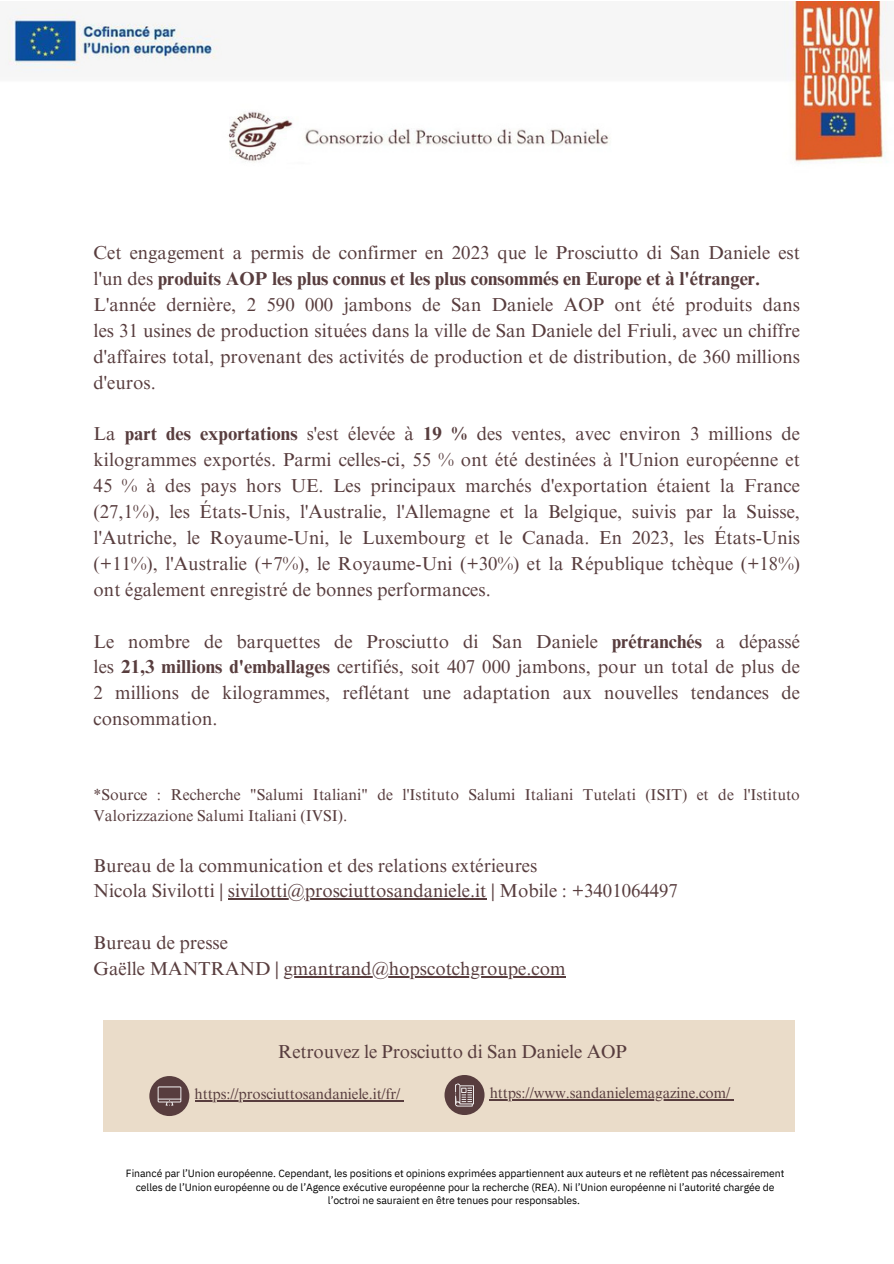
<style>
.page{position:relative;width:894px;height:1264px;background:#fff}
.page>*{position:absolute;margin:0;border:0;box-sizing:border-box;transform-origin:0 0}
.t1{font:18.75px/25.8px "Times NRMT Pro";color:#583d3e}
.t2{font:15.75px/21.3px "Times NRMT Pro";color:#583d3e}
.t3{font:15px "Times NRMT Pro";letter-spacing:-.005em;color:#583d3e}
.t4{font:10.5px/13.5px "IBM Plex Sans";letter-spacing:-.005em;color:#000;text-align:center}
.s1{font-weight:700}
</style>
<div class="page">
<img style="left:5px;top:1px;width:885px;height:162px">
<hr style="left:228px;top:898px;width:258px;height:1px;background:#583d3e">
<hr style="left:283px;top:976px;width:282px;height:1px;background:#583d3e">
<div style="left:103px;top:1020px;width:691px;height:111px;background:#eadcc9"></div>
<div style="left:444px;top:1074px;width:40px;height:40px;background:#583d3e;border-radius:50%"></div>
<svg style="left:455px;top:1083px;width:19px;height:23px"></svg>
<div style="left:149px;top:1076px;width:40px;height:40px;background:#583d3e;border-radius:50%"></div>
<svg style="left:158px;top:1086px;width:23px;height:19px"></svg>
<hr style="left:194px;top:1100px;width:206px;height:1px;background:#583d3e">
<hr style="left:489px;top:1099px;width:241px;height:1px;background:#583d3e">
<p class="t1" style="left:94px;top:241px;width:707px">Cet engagement a permis de confirmer en 2023 que le Prosciutto di San Daniele est l'un des <span class="s1">produits AOP les plus connus et les plus consommés en Europe et à l'étranger.<br></span>L'année dernière, 2 590 000 jambons de San Daniele AOP ont été produits dans les 31 usines de production situées dans la ville de San Daniele del Friuli, avec un chiffre d'affaires total, provenant des activités de production et de distribution, de 360 millions d'euros.</p>
<p class="t1" style="left:94px;top:422px;width:707px;text-align:justify">La <span class="s1">part des exportations</span> s'est élevée à <span class="s1">19 %</span> des ventes, avec environ 3 millions de kilogrammes exportés. Parmi celles-ci, 55 % ont été destinées à l'Union européenne et 45 % à des pays hors UE. Les principaux marchés d'exportation étaient la France (27,1%), les États-Unis, l'Australie, l'Allemagne et la Belgique, suivis par la Suisse, l'Autriche, le Royaume-Uni, le Luxembourg et le Canada. En 2023, les États-Unis (+11%), l'Australie (+7%), le Royaume-Uni (+30%) et la République tchèque (+18%) ont également enregistré de bonnes performances.</p>
<p class="t1" style="left:94px;top:629px;width:707px;text-align:justify">Le nombre de barquettes de Prosciutto di San Daniele <span class="s1">prétranchés</span> a dépassé les <span class="s1">21,3 millions d'emballages</span> certifiés, soit 407 000 jambons, pour un total de plus de 2 millions de kilogrammes, reflétant une adaptation aux nouvelles tendances de consommation.</p>
<p class="t2" style="left:94px;top:784px;width:707px">*Source : Recherche "Salumi Italiani" de l'Istituto Salumi Italiani Tutelati (ISIT) et de l'Istituto<br>Valorizzazione Salumi Italiani (IVSI).</p>
<p class="t1" style="left:94px;top:853px;width:585px">Bureau de la communication et des relations extérieures<br>Nicola Sivilotti | sivilotti@prosciuttosandaniele.it | Mobile : +3401064497</p>
<p class="t1" style="left:94px;top:931px;width:473px">Bureau de presse<br>Gaëlle MANTRAND | gmantrand@hopscotchgroupe.com</p>
<p class="t1" style="left:278px;top:1039px;width:350px">Retrouvez le Prosciutto di San Daniele AOP</p>
<p class="t3" style="left:194px;top:1084px;width:207px">https://prosciuttosandaniele.it/fr/</p>
<p class="t3" style="left:489px;top:1083px;width:242px">https://www.sandanielemagazine.com/</p>
<p class="t4" style="left:126px;top:1165px;width:659px">Financé par l’Union européenne. Cependant, les positions et opinions exprimées appartiennent aux auteurs et ne reflètent pas nécessairement celles de l’Union européenne ou de l’Agence exécutive européenne pour la recherche (REA). Ni l’Union européenne ni l’autorité chargée de l’octroi ne sauraient en être tenues pour responsables.</p>
</div>
